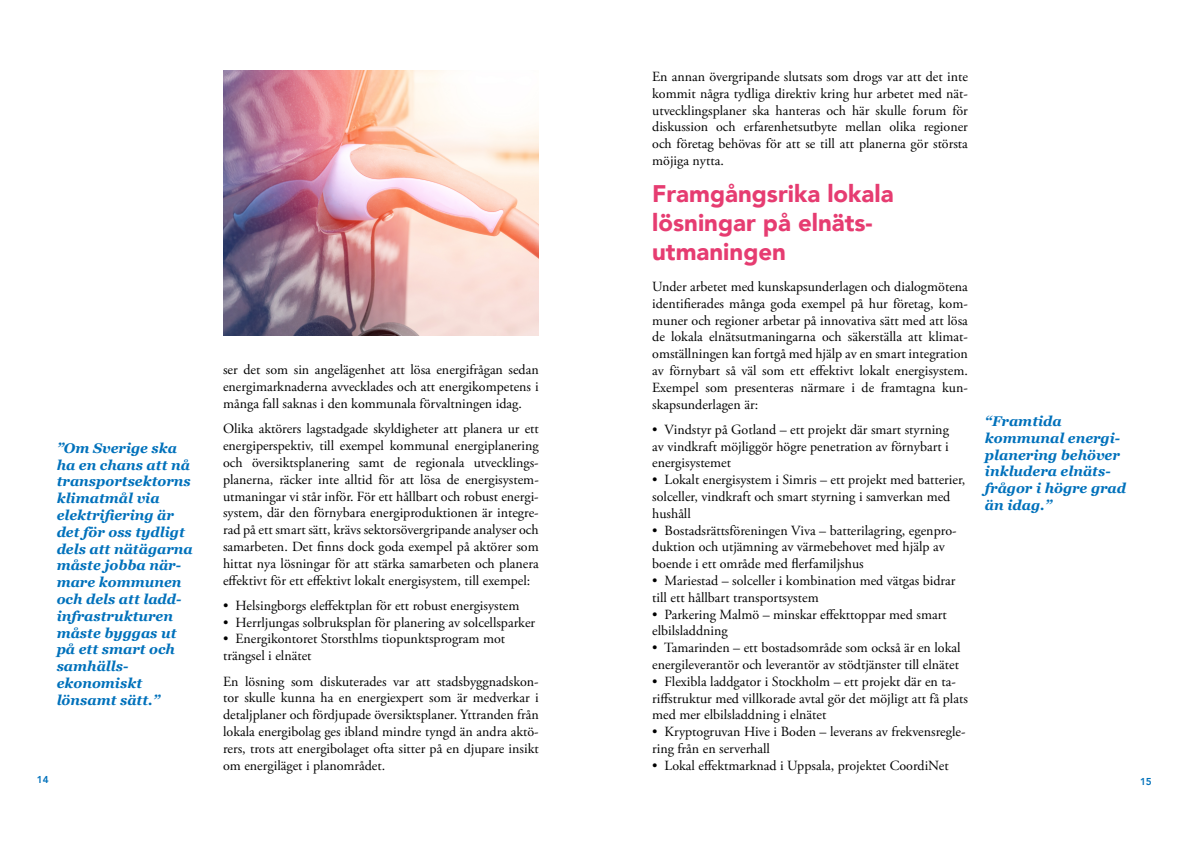
<style>
.page{position:relative;width:1191px;height:842px;background:#fff}
.page>*{position:absolute;margin:0;border:0;box-sizing:border-box;transform-origin:0 0}
.t1{font:900 24px/28.8px "Avenir";color:#e63c71}
.t2{font:14px/16.8px "Adobe Garamond Pro";color:#000}
.t3{font:italic 700 14px/16.8px "Georgia";color:#0071bb}
.t4{font:800 10px "Avenir";color:#0071bb}
</style>
<div class="page">
<img style="left:223px;top:71px;width:316px;height:265px">
<p class="t3" style="left:57px;top:439px;width:137px">”Om Sverige ska ha en chans att nå transportsektorns klimatmål via elektrifiering är det för oss tydligt dels att nätägarna måste jobba när&shy;mare kommunen och dels att ladd&shy;infrastrukturen måste byggas ut på ett smart och samhälls&shy;ekonomiskt lönsamt sätt.”</p>
<p class="t2" style="left:223px;top:362px;width:317px;text-align:justify">ser det som sin angelägenhet att lösa energifrågan sedan energimarknaderna avvecklades och att energikompetens i många fall saknas i den kommunala förvaltningen idag.</p>
<p class="t2" style="left:223px;top:421px;width:317px;text-align:justify">Olika aktörers lagstadgade skyldigheter att planera ur ett energiperspektiv, till exempel kommunal energiplanering och översiktsplanering samt de regionala utvecklings&shy;planerna, räcker inte alltid för att lösa de energisystem&shy;utmaningar vi står inför. För ett hållbart och robust energi&shy;system, där den förnybara energiproduktionen är integre&shy;rad på ett smart sätt, krävs sektorsövergripande analyser och samarbeten. Det finns dock goda exempel på aktörer som hittat nya lösningar för att stärka samarbeten och planera effektivt för ett effektivt lokalt energisystem, till exempel:</p>
<p class="t2" style="left:223px;top:597px;width:298px">• Helsingborgs eleffektplan för ett robust energisystem</p>
<p class="t2" style="left:223px;top:614px;width:314px">• Herrljungas solbruksplan för planering av solcellsparker</p>
<p class="t2" style="left:223px;top:631px;width:284px">• Energikontoret Storsthlms tiopunktsprogram mot trängsel i elnätet</p>
<p class="t2" style="left:223px;top:673px;width:317px;text-align:justify">En lösning som diskuterades var att stadsbyggnadskon&shy;tor skulle kunna ha en energiexpert som är medverkar i detaljplaner och fördjupade översiktsplaner. Yttranden från lokala energibolag ges ibland mindre tyngd än andra aktö&shy;rers, trots att energibolaget ofta sitter på en djupare insikt om energiläget i planområdet.</p>
<p class="t2" style="left:652px;top:69px;width:317px;text-align:justify">En annan övergripande slutsats som drogs var att det inte kommit några tydliga direktiv kring hur arbetet med nät&shy;utvecklingsplaner ska hanteras och här skulle forum för diskussion och erfarenhetsutbyte mellan olika regioner och företag behövas för att se till att planerna gör största möjiga nytta.</p>
<h1 class="t1" style="left:652px;top:179px;width:243px">Framgångsrika lokala lösningar på elnäts&shy;utmaningen</h1>
<p class="t2" style="left:652px;top:279px;width:317px;text-align:justify">Under arbetet med kunskapsunderlagen och dialogmötena identifierades många goda exempel på hur företag, kom&shy;muner och regioner arbetar på innovativa sätt med att lösa de lokala elnätsutmaningarna och säkerställa att klimat&shy;omställningen kan fortgå med hjälp av en smart integration av förnybart så väl som ett effektivt lokalt energisystem.<br>Exempel som presenteras närmare i de framtagna kun&shy;skapsunderlagen är:</p>
<p class="t2" style="left:652px;top:421px;width:298px;text-align:justify">• Vindstyr på Gotland – ett projekt där smart styrning av vindkraft möjliggör högre penetration av förnybart i energisystemet</p>
<p class="t2" style="left:652px;top:472px;width:315px">• Lokalt energisystem i Simris – ett projekt med batterier, solceller, vindkraft och smart styrning i samverkan med hushåll</p>
<p class="t2" style="left:652px;top:522px;width:306px">• Bostadsrättsföreningen Viva – batterilagring, egenpro&shy;duktion och utjämning av värmebehovet med hjälp av boende i ett område med flerfamiljshus</p>
<p class="t2" style="left:652px;top:573px;width:305px">• Mariestad – solceller i kombination med vätgas bidrar till ett hållbart transportsystem</p>
<p class="t2" style="left:652px;top:606px;width:296px">• Parkering Malmö – minskar effekttoppar med smart elbilsladdning</p>
<p class="t2" style="left:652px;top:640px;width:310px">• Tamarinden – ett bostadsområde som också är en lokal energileverantör och leverantör av stödtjänster till elnätet</p>
<p class="t2" style="left:652px;top:673px;width:317px">• Flexibla laddgator i Stockholm – ett projekt där en ta&shy;riffstruktur med villkorade avtal gör det möjligt att få plats med mer elbilsladdning i elnätet</p>
<p class="t2" style="left:652px;top:724px;width:315px">• Kryptogruvan Hive i Boden – leverans av frekvensregle&shy;ring från en serverhall</p>
<p class="t2" style="left:652px;top:757px;width:298px">• Lokal effektmarknad i Uppsala, projektet CoordiNet</p>
<p class="t3" style="left:985px;top:412px;width:143px">“Framtida kommunal energi&shy;planering behöver inkludera elnäts&shy;frågor i högre grad än idag.”</p>
<p class="t4" style="left:37px;top:772px;width:13px">14</p>
<p class="t4" style="left:1140px;top:774px;width:13px">15</p>
</div>
